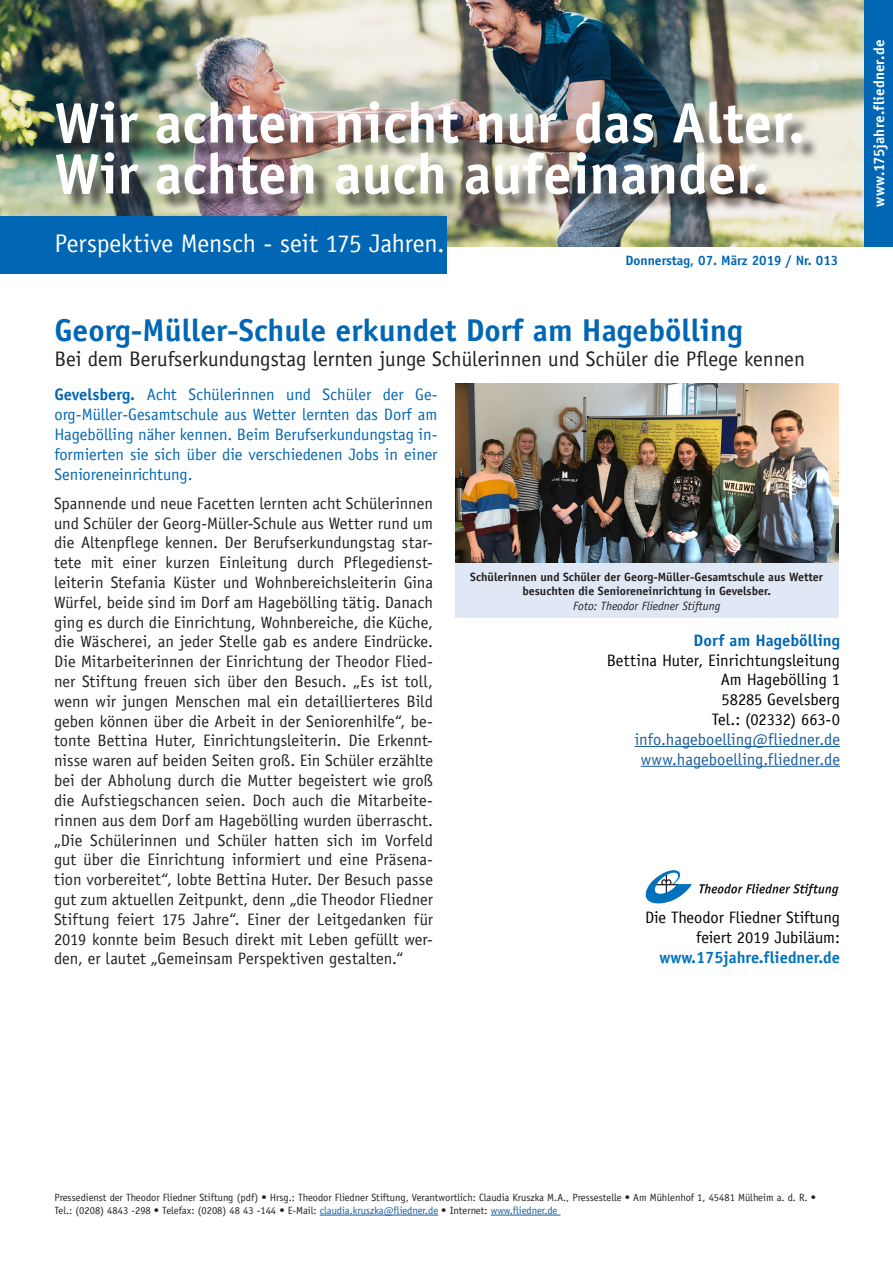
<style>
.page{position:relative;width:893px;height:1263px;background:#fff}
.page>*{position:absolute;margin:0;border:0;box-sizing:border-box;transform-origin:0 0}
.t1{font:700 57px "Officina Sans";color:#fff}
.t2{font:700 31.5px "Officina Sans";color:#0166b3}
.t3{font:25.5px "Officina Sans";letter-spacing:-.005em;color:#fff}
.t4{font:21px "Officina Sans";color:#231f20}
.t5{font:16.5px/19.8px "Officina Sans";letter-spacing:.005em;color:#231f20;text-align:justify}
.t6{font:16.5px/19.8px "Officina Sans";color:#0166b3;text-align:justify}
.t7{font:16.5px/19.8px "Officina Sans";color:#000;text-align:right}
.t8{font:16.5px/19.8px "Officina Sans";color:#175d9e;text-align:right}
.t9{font:700 16.5px "Officina Sans";color:#0072bc}
.t10{font:700 15px "Officina Sans";letter-spacing:.005em;color:#fff}
.t11{font:700 13.5px "Officina Sans";color:#0166b3}
.t12{font:700 12px/14.4px "Officina Sans";color:#231f20;text-align:center}
.t13{font:italic 12px "Officina Sans";color:#231f20}
.t14{font:10.5px "Officina Sans";color:#231f20}
.s1{font-weight:700}
.s2{font-weight:700;color:#0166b3}
.s3{color:#000}
.s4{color:#175d9e}
</style>
<div class="page">
<img style="left:0;top:0;width:864px;height:247px">
<img style="left:455px;top:384px;width:384px;height:179px">
<div style="left:455px;top:563px;width:384px;height:55px;background:#e1e8f5"></div>
<hr style="left:635px;top:746px;width:205px;height:1px;background:#175d9e">
<hr style="left:641px;top:766px;width:199px;height:1px;background:#175d9e">
<div style="left:0;top:217px;width:446px;height:57px;background:#0166b3"></div>
<div style="left:60px;top:104px;width:760px;height:109px;background:#231f20;opacity:.75"></div>
<hr style="left:320px;top:1215px;width:118px;height:1px;background:#175d9e">
<hr style="left:491px;top:1215px;width:70px;height:1px;background:#175d9e">
<div style="left:864px;top:0;width:29px;height:247px;background:#0166b3"></div>
<svg style="left:645px;top:870px;width:47px;height:33px"></svg>
<svg style="left:699px;top:884px;width:140px;height:12px"></svg>
<p class="t1" style="left:54px;top:88px;width:752px">Wir achten nicht nur das Alter.</p>
<p class="t1" style="left:54px;top:139px;width:716px">Wir achten auch aufeinander.</p>
<p class="t3" style="left:54px;top:228px;width:392px">Perspektive Mensch - seit 175 Jahren.</p>
<p class="t11" style="left:625px;top:252px;width:215px">Donnerstag, 07. März 2019 / Nr. 013</p>
<p class="t2" style="left:54px;top:311px;width:690px">Georg-Müller-Schule erkundet Dorf am Hagebölling</p>
<p class="t4" style="left:54px;top:346px;width:752px">Bei dem Berufserkundungstag lernten junge Schülerinnen und Schüler die Pflege kennen</p>
<p class="t6" style="left:54px;top:385px;width:384px"><span class="s1">Gevelsberg.</span> Acht Schülerinnen und Schüler der Ge&shy;org-Müller-Gesamtschule aus Wetter lernten das Dorf am Hagebölling näher kennen. Beim Berufserkundungstag in&shy;formierten sie sich über die verschiedenen Jobs in einer Senioreneinrichtung.</p>
<p class="t5" style="left:54px;top:493px;width:381px">Spannende und neue Facetten lernten acht Schülerinnen und Schüler der Georg-Müller-Schule aus Wetter rund um die Altenpflege kennen. Der Berufserkundungstag star&shy;tete mit einer kurzen Einleitung durch Pflegedienst&shy;leiterin Stefania Küster und Wohnbereichsleiterin Gina Würfel, beide sind im Dorf am Hagebölling tätig. Danach ging es durch die Einrichtung, Wohnbereiche, die Küche, die Wäscherei, an jeder Stelle gab es andere Eindrücke.<br>Die Mitarbeiterinnen der Einrichtung der Theodor Flied&shy;ner Stiftung freuen sich über den Besuch. „Es ist toll, wenn wir jungen Menschen mal ein detaillierteres Bild geben können über die Arbeit in der Seniorenhilfe“, be&shy;tonte Bettina Huter, Einrichtungsleiterin. Die Erkennt&shy;nisse waren auf beiden Seiten groß. Ein Schüler erzählte bei der Abholung durch die Mutter begeistert wie groß die Aufstiegschancen seien. Doch auch die Mitarbeite&shy;rinnen aus dem Dorf am Hagebölling wurden überrascht. „Die Schülerinnen und Schüler hatten sich im Vorfeld gut über die Einrichtung informiert und eine Präsena&shy;tion vorbereitet“, lobte Bettina Huter. Der Besuch passe gut zum aktuellen Zeitpunkt, denn „die Theodor Fliedner Stiftung feiert 175 Jahre“. Einer der Leitgedanken für 2019 konnte beim Besuch direkt mit Leben gefüllt wer&shy;den, er lautet „Gemeinsam Perspektiven gestalten.“</p>
<p class="t12" style="left:470px;top:569px;width:354px">Schülerinnen und Schüler der Georg-Müller-Gesamtschule aus Wetter besuchten die Senioreneinrichtung in Gevelsber.</p>
<p class="t13" style="left:573px;top:599px;width:149px">Foto: Theodor Fliedner Stiftung</p>
<p class="t7" style="left:607px;top:630px;width:235px"><span class="s2">Dorf am Hagebölling<br></span>Bettina Huter, Einrichtungsleitung</p>
<p class="t7" style="left:721px;top:670px;width:121px">Am Hagebölling 1</p>
<p class="t7" style="left:721px;top:690px;width:120px">58285 Gevelsberg</p>
<p class="t8" style="left:635px;top:709px;width:207px"><span class="s3">Tel.: (02332) 663-0 </span>info.hageboelling@fliedner.de</p>
<p class="t8" style="left:641px;top:749px;width:201px">www.hageboelling.fliedner.de</p>
<p class="t7" style="left:645px;top:907px;width:196px">Die Theodor Fliedner Stiftung</p>
<p class="t7" style="left:696px;top:927px;width:145px">feiert 2019 Jubiläum:</p>
<p class="t9" style="left:659px;top:947px;width:182px">www.175jahre.fliedner.de</p>
<p class="t10" style="left:870px;top:207px;width:169px;rotate:-90deg">www.175jahre.fliedner.de</p>
<p class="t14" style="left:54px;top:1191px;width:763px">Pressedienst der Theodor Fliedner Stiftung (pdf) • Hrsg.: Theodor Fliedner Stiftung, Verantwortlich: Claudia Kruszka M.A., Pressestelle • Am Mühlenhof 1, 45481 Mülheim a. d. R. •</p>
<p class="t14" style="left:54px;top:1204px;width:504px">Tel.: (0208) 4843 -298 • Telefax: (0208) 48 43 -144 • E-Mail: <span class="s4">claudia.kruszka@fliedner.de</span> • Internet: <span class="s4">www.fliedner.de</span></p>
</div>
